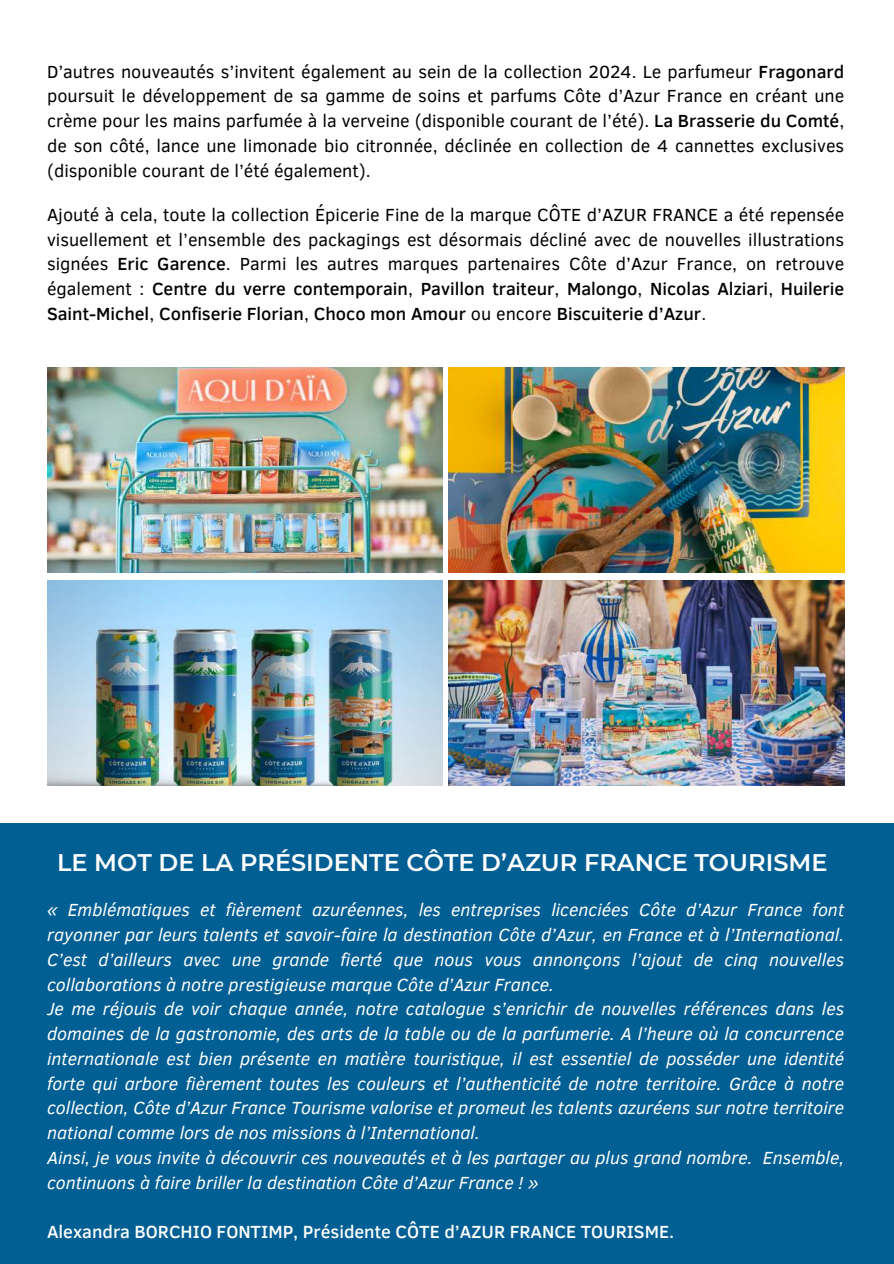
<style>
.page{position:relative;width:894px;height:1264px;background:#fff}
.page>*{position:absolute;margin:0;border:0;box-sizing:border-box;transform-origin:0 0}
.t1{font:600 24px "Montserrat";color:#fff}
.t2{font:italic 18px/24.8px "Clear Sans";color:#fff}
.t3{font:18px/24.8px "Clear Sans";color:#000;text-align:justify}
.t4{font:500 18px "Clear Sans";color:#fff}
.s1{font-weight:500}
</style>
<div class="page">
<div style="left:0;top:823px;width:893px;height:440px;background:#025f94"></div>
<img style="left:47px;top:367px;width:395px;height:205px">
<img style="left:449px;top:367px;width:394px;height:205px">
<img style="left:449px;top:580px;width:394px;height:205px">
<img style="left:47px;top:580px;width:395px;height:205px">
<p class="t3" style="left:47px;top:58px;width:798px">D’autres nouveautés s’invitent également au sein de la collection 2024. Le parfumeur <span class="s1">Fragonard </span>poursuit le développement de sa gamme de soins et parfums Côte d’Azur France en créant une crème pour les mains parfumée à la verveine (disponible courant de l’été). <span class="s1">La Brasserie du Comté</span>, de son côté, lance une limonade bio citronnée, déclinée en collection de 4 cannettes exclusives (disponible courant de l’été également).</p>
<p class="t3" style="left:47px;top:201px;width:798px">Ajouté à cela, toute la collection Épicerie Fine de la marque CÔTE d’AZUR FRANCE a été repensée visuellement et l’ensemble des packagings est désormais décliné avec de nouvelles illustrations signées <span class="s1">Eric Garence</span>. Parmi les autres marques partenaires Côte d’Azur France, on retrouve également : <span class="s1">Centre du verre contemporain</span>, <span class="s1">Pavillon traiteur</span>, <span class="s1">Malongo</span>, <span class="s1">Nicolas Alziari</span>, <span class="s1">Huilerie Saint-Michel</span>, <span class="s1">Confiserie Florian</span>, <span class="s1">Choco mon Amour</span> ou encore <span class="s1">Biscuiterie d’Azur</span>.</p>
<h1 class="t1" style="left:57px;top:847px;width:771px">LE MOT DE LA PRÉSIDENTE CÔTE D’AZUR FRANCE TOURISME</h1>
<p class="t2" style="left:47px;top:896px;width:798px">« Emblématiques et fièrement azuréennes, les entreprises licenciées Côte d’Azur France font rayonner par leurs talents et savoir-faire la destination Côte d’Azur, en France et à l’International.<br>C’est d’ailleurs avec une grande fierté que nous vous annonçons l’ajout de cinq nouvelles collaborations à notre prestigieuse marque Côte d’Azur France.<br>Je me réjouis de voir chaque année, notre catalogue s’enrichir de nouvelles références dans les domaines de la gastronomie, des arts de la table ou de la parfumerie. A l’heure où la concurrence internationale est bien présente en matière touristique, il est essentiel de posséder une identité forte qui arbore fièrement toutes les couleurs et l’authenticité de notre territoire. Grâce à notre collection, Côte d’Azur France Tourisme valorise et promeut les talents azuréens sur notre territoire national comme lors de nos missions à l’International.<br>Ainsi, je vous invite à découvrir ces nouveautés et à les partager au plus grand nombre. Ensemble, continuons à faire briller la destination Côte d’Azur France ! »</p>
<p class="t4" style="left:47px;top:1218px;width:628px">Alexandra BORCHIO FONTIMP, Présidente CÔTE d’AZUR FRANCE TOURISME.</p>
</div>
